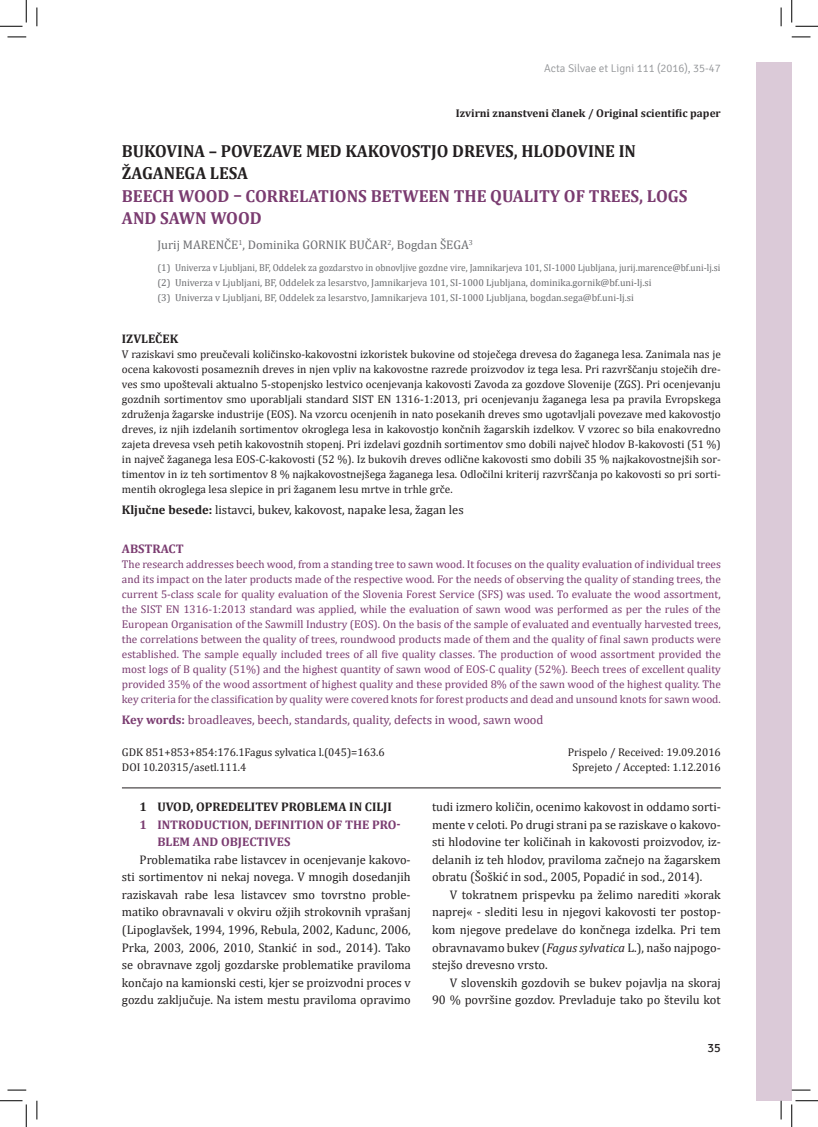
<style>
.page{position:relative;width:818px;height:1127px;background:#fff}
.page>*{position:absolute;margin:0;border:0;box-sizing:border-box;transform-origin:0 0}
.t1{font:700 17.5px/22.5px "Cambria";color:#7a3b70}
.t2{font:700 17.5px/22.5px "Cambria";color:#231f20;scale:.96 1}
.t3{font:12.5px/17.5px "Cambria";color:#231f20;text-align:justify}
.t4{font:12.5px "Cambria";color:#7a3b70}
.t5{font:700 12.5px/17.5px "Cambria";color:#7a3b70}
.t6{font:12.5px "Cambria";color:#6c6d70}
.t7{font:700 12.5px "Cambria";color:#231f20}
.t8{font:12.5px "Signika";color:#231f20}
.t9{font:11.25px/15px "Cambria";color:#231f20;text-align:justify}
.t10{font:11.25px/15px "Cambria";color:#7a3b70;text-align:justify}
.t11{font:700 11.25px "Cambria";color:#231f20}
.t12{font:300 11.25px "Signika";color:#939598}
.t13{font:10px/15px "Cambria";color:#6c6d70}
.s1{font-weight:700}
.s2{font-style:italic}
</style>
<div class="page">
<div style="left:756px;top:62px;width:36px;height:1038px;background:#dbcad8"></div>
<hr style="left:122px;top:787px;width:599px;height:1px;background:#231f20">
<svg style="left:8px;top:36px;width:18px;height:2px"></svg>
<svg style="left:792px;top:36px;width:18px;height:2px"></svg>
<svg style="left:8px;top:1089px;width:18px;height:1px"></svg>
<svg style="left:792px;top:1089px;width:18px;height:1px"></svg>
<svg style="left:36px;top:8px;width:2px;height:18px"></svg>
<svg style="left:36px;top:1100px;width:2px;height:19px"></svg>
<svg style="left:780px;top:8px;width:2px;height:18px"></svg>
<svg style="left:780px;top:1100px;width:2px;height:19px"></svg>
<svg style="left:0;top:0;width:27px;height:27px"></svg>
<svg style="left:0;top:1100px;width:27px;height:26px"></svg>
<svg style="left:791px;top:0;width:27px;height:27px"></svg>
<svg style="left:791px;top:1100px;width:27px;height:26px"></svg>
<p class="t12" style="left:544px;top:62px;width:178px">Acta Silvae et Ligni 111 (2016), 35-47</p>
<p class="t11" style="left:456px;top:106px;width:266px">Izvirni znanstveni članek / Original scientific paper</p>
<h1 class="t2" style="left:122px;top:139px;width:537px">BUKOVINA – POVEZAVE MED KAKOVOSTJO DREVES, HLODOVINE IN<br>ŽAGANEGA LESA</h1>
<h1 class="t1" style="left:122px;top:184px;width:567px">BEECH WOOD – CORRELATIONS BETWEEN THE QUALITY OF TREES, LOGS<br>AND SAWN WOOD</h1>
<p class="t6" style="left:157px;top:237px;width:317px">Jurij MARENČE<sup>1</sup>, Dominika GORNIK BUČAR<sup>2</sup>, Bogdan ŠEGA<sup>3</sup></p>
<p class="t13" style="left:157px;top:260px;width:564px">(1) Univerza v Ljubljani, BF, Oddelek za gozdarstvo in obnovljive gozdne vire, Jamnikarjeva 101, SI-1000 Ljubljana, jurij.marence@bf.uni-lj.si (2) Univerza v Ljubljani, BF, Oddelek za lesarstvo, Jamnikarjeva 101, SI-1000 Ljubljana, dominika.gornik@bf.uni-lj.si<br>(3) Univerza v Ljubljani, BF, Oddelek za lesarstvo, Jamnikarjeva 101, SI-1000 Ljubljana, bogdan.sega@bf.uni-lj.si</p>
<p class="t7" style="left:122px;top:331px;width:58px">IZVLEČEK</p>
<p class="t9" style="left:122px;top:346px;width:600px">V raziskavi smo preučevali količinsko-kakovostni izkoristek bukovine od stoječega drevesa do žaganega lesa. Zanimala nas je ocena kakovosti posameznih dreves in njen vpliv na kakovostne razrede proizvodov iz tega lesa. Pri razvrščanju stoječih dre&shy;ves smo upoštevali aktualno 5-stopenjsko lestvico ocenjevanja kakovosti Zavoda za gozdove Slovenije (ZGS). Pri ocenjevanju gozdnih sortimentov smo uporabljali standard SIST EN 1316-1:2013, pri ocenjevanju žaganega lesa pa pravila Evropskega združenja žagarske industrije (EOS). Na vzorcu ocenjenih in nato posekanih dreves smo ugotavljali povezave med kakovostjo dreves, iz njih izdelanih sortimentov okroglega lesa in kakovostjo končnih žagarskih izdelkov. V vzorec so bila enakovredno zajeta drevesa vseh petih kakovostnih stopenj. Pri izdelavi gozdnih sortimentov smo dobili največ hlodov B-kakovosti (51 %) in največ žaganega lesa EOS-C-kakovosti (52 %). Iz bukovih dreves odlične kakovosti smo dobili 35 % najkakovostnejših sor&shy;timentov in iz teh sortimentov 8 % najkakovostnejšega žaganega lesa. Odločilni kriterij razvrščanja po kakovosti so pri sorti&shy;mentih okroglega lesa slepice in pri žaganem lesu mrtve in trhle grče.</p>
<p class="t3" style="left:122px;top:500px;width:343px"><span class="s1">Ključne besede:</span> listavci, bukev, kakovost, napake lesa, žagan les</p>
<p class="t5" style="left:122px;top:539px;width:63px">ABSTRACT</p>
<p class="t10" style="left:122px;top:556px;width:600px">The research addresses beech wood, from a standing tree to sawn wood. It focuses on the quality evaluation of individual trees and its impact on the later products made of the respective wood. For the needs of observing the quality of standing trees, the current 5-class scale for quality evaluation of the Slovenia Forest Service (SFS) was used. To evaluate the wood assortment, the SIST EN 1316-1:2013 standard was applied, while the evaluation of sawn wood was performed as per the rules of the European Organisation of the Sawmill Industry (EOS). On the basis of the sample of evaluated and eventually harvested trees, the correlations between the quality of trees, roundwood products made of them and the quality of final sawn products were established. The sample equally included trees of all five quality classes. The production of wood assortment provided the most logs of B quality (51%) and the highest quantity of sawn wood of EOS-C quality (52%). Beech trees of excellent quality provided 35% of the wood assortment of highest quality and these provided 8% of the sawn wood of the highest quality. The key criteria for the classification by quality were covered knots for forest products and dead and unsound knots for sawn wood.</p>
<p class="t4" style="left:122px;top:712px;width:423px"><span class="s1">Key words:</span> broadleaves, beech, standards, quality, defects in wood, sawn wood</p>
<p class="t9" style="left:122px;top:744px;width:264px">GDK 851+853+854:176.1Fagus sylvatica l.(045)=163.6</p>
<p class="t9" style="left:568px;top:744px;width:154px">Prispelo / Received: 19.09.2016</p>
<p class="t9" style="left:122px;top:759px;width:126px">DOI 10.20315/asetl.111.4</p>
<p class="t9" style="left:573px;top:759px;width:150px">Sprejeto / Accepted: 1.12.2016</p>
<p class="t7" style="left:140px;top:799px;width:254px">1 UVOD, OPREDELITEV PROBLEMA IN CILJI</p>
<p class="t5" style="left:157px;top:815px;width:245px;text-indent:-18px">1 INTRODUCTION, DEFINITION OF THE PRO-<br>BLEM AND OBJECTIVES</p>
<p class="t3" style="left:122px;top:850px;width:290px;text-indent:18px">Problematika rabe listavcev in ocenjevanje kakovo&shy;sti sortimentov ni nekaj novega. V mnogih dosedanjih raziskavah rabe lesa listavcev smo tovrstno proble&shy;matiko obravnavali v okviru ožjih strokovnih vprašanj (Lipoglavšek, 1994, 1996, Rebula, 2002, Kadunc, 2006, Prka, 2003, 2006, 2010, Stankić in sod., 2014). Tako se obravnave zgolj gozdarske problematike praviloma končajo na kamionski cesti, kjer se proizvodni proces v gozdu zaključuje. Na istem mestu praviloma opravimo</p>
<p class="t3" style="left:432px;top:797px;width:290px">tudi izmero količin, ocenimo kakovost in oddamo sorti&shy;mente v celoti. Po drugi strani pa se raziskave o kakovo&shy;sti hlodovine ter količinah in kakovosti proizvodov, iz&shy;delanih iz teh hlodov, praviloma začnejo na žagarskem obratu (Šoškić in sod., 2005, Popadić in sod., 2014).</p>
<p class="t3" style="left:432px;top:885px;width:290px;text-indent:18px">V tokratnem prispevku pa želimo narediti »korak naprej« - slediti lesu in njegovi kakovosti ter postop&shy;kom njegove predelave do končnega izdelka. Pri tem obravnavamo bukev (<span class="s2">Fagus sylvatica</span> L.), našo najpogo&shy;stejšo drevesno vrsto.</p>
<p class="t3" style="left:432px;top:972px;width:290px;text-align:right">V slovenskih gozdovih se bukev pojavlja na skoraj<br>90 % površine gozdov. Prevladuje tako po številu kot</p>
<p class="t8" style="left:707px;top:1040px;width:15px">35</p>
</div>
